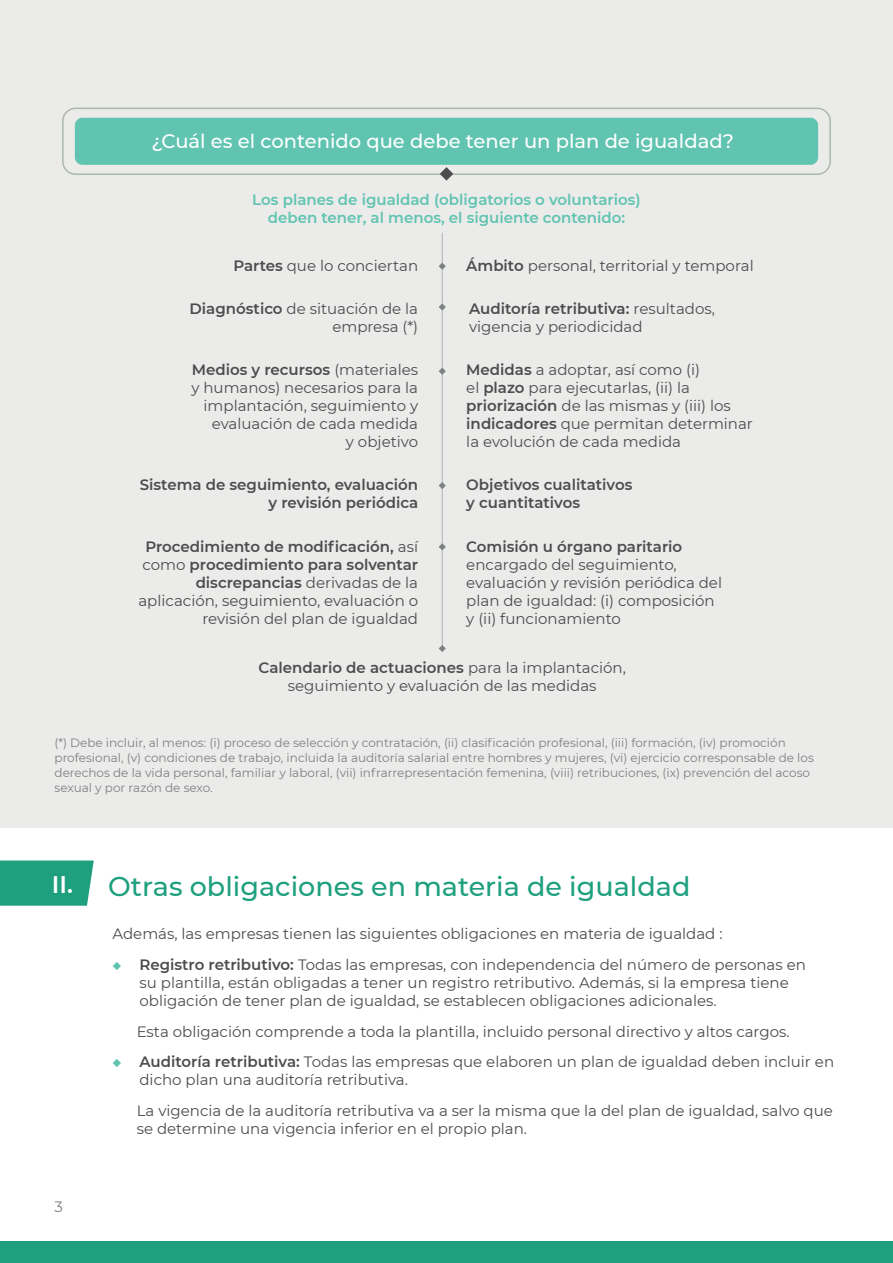
<style>
.page{position:relative;width:893px;height:1263px;background:#fff}
.page>*{position:absolute;margin:0;border:0;box-sizing:border-box;transform-origin:0 0}
.t1{font:500 27px "Montserrat";color:#1e9f7e}
.t2{font:600 24px "Montserrat";color:#fff}
.t3{font:500 19.5px "Montserrat";color:#fff}
.t4{font:15px/18px "Montserrat";color:#4b4c4d}
.t5{font:600 15px/18px "Montserrat";color:#4b4c4d;text-align:right}
.t6{font:600 15px "Montserrat";color:#60c4b1}
.t7{font:15px "Montserrat";color:#7d8183}
.t8{font:12px/15px "Montserrat";color:#7d8183}
.s1{font-weight:600}
.s2{font-weight:400}
.s3{font-weight:600;color:#60c4b1}
</style>
<div class="page">
<div style="left:0;top:0;width:893px;height:827px;background:#ebebea"></div>
<div style="left:0;top:1242px;width:893px;height:21px;background:#1e9f7e"></div>
<svg style="left:0;top:860px;width:94px;height:46px;background:#2aa485"></svg>
<hr style="left:442px;top:233px;width:1px;height:415px;background:#acb2b3">
<svg style="left:439px;top:645px;width:7px;height:7px"></svg>
<svg style="left:439px;top:543px;width:7px;height:7px"></svg>
<svg style="left:439px;top:482px;width:7px;height:7px"></svg>
<svg style="left:439px;top:368px;width:7px;height:7px"></svg>
<svg style="left:439px;top:303px;width:7px;height:8px"></svg>
<svg style="left:439px;top:263px;width:7px;height:7px"></svg>
<div style="left:75px;top:118px;width:743px;height:47px;background:#60c4b1;border-radius:8px"></div>
<div style="left:62px;top:108px;width:769px;height:67px;border:2px solid #acb8aa;border-radius:13px"></div>
<svg style="left:440px;top:167px;width:13px;height:14px"></svg>
<p class="t3" style="left:151px;top:127px;width:584px">¿Cuál es el contenido que debe tener un plan de igualdad?</p>
<p class="t6" style="left:252px;top:189px;width:390px">Los planes de igualdad (obligatorios o voluntarios)</p>
<p class="t6" style="left:268px;top:207px;width:359px">deben tener, al menos, el siguiente contenido:</p>
<p class="t4" style="left:233px;top:256px;width:186px"><span class="s1">Partes</span> que lo conciertan</p>
<p class="t4" style="left:190px;top:299px;width:230px;text-align:right"><span class="s1">Diagnóstico</span> de situación de la empresa (*)</p>
<p class="t4" style="left:191px;top:360px;width:228px;text-align:right"><span class="s1">Medios y recursos</span> (materiales y humanos) necesarios para la implantación, seguimiento y evaluación de cada medida</p>
<p class="t4" style="left:346px;top:432px;width:74px">y objetivo</p>
<p class="t5" style="left:140px;top:475px;width:280px">Sistema de seguimiento, evaluación y revisión periódica</p>
<p class="t4" style="left:138px;top:537px;width:281px;text-align:right"><span class="s1">Procedimiento de modificación,</span> así como <span class="s1">procedimiento para solventar discrepancias</span> derivadas de la aplicación, seguimiento, evaluación o revisión del plan de igualdad</p>
<p class="t4" style="left:259px;top:658px;width:369px;text-align:center"><span class="s1">Calendario de actuaciones</span> para la implantación, seguimiento y evaluación de las medidas</p>
<p class="t4" style="left:466px;top:256px;width:289px"><span class="s1">Ámbito</span> personal, territorial y temporal</p>
<p class="t4" style="left:469px;top:299px;width:247px"><span class="s1">Auditoría retributiva:</span> resultados, vigencia y periodicidad</p>
<p class="t4" style="left:466px;top:360px;width:288px"><span class="s1">Medidas</span> a adoptar, así como (i)<br>el <span class="s1">plazo</span> para ejecutarlas, (ii) la <span class="s1">priorización</span> de las mismas y (iii) los <span class="s1">indicadores</span> que permitan determinar la evolución de cada medida</p>
<p class="t5" style="left:466px;top:475px;width:168px">Objetivos cualitativos</p>
<p class="t5" style="left:466px;top:493px;width:115px">y cuantitativos</p>
<p class="t5" style="left:466px;top:536px;width:217px;text-align:left">Comisión u órgano paritario <span class="s2">encargado del seguimiento,</span></p>
<p class="t4" style="left:466px;top:573px;width:257px">evaluación y revisión periódica del</p>
<p class="t4" style="left:466px;top:591px;width:250px">plan de igualdad: (i) composición</p>
<p class="t4" style="left:466px;top:609px;width:156px">y (ii) funcionamiento</p>
<p class="t8" style="left:55px;top:735px;width:761px">(*) Debe incluir, al menos: (i) proceso de selección y contratación, (ii) clasificación profesional, (iii) formación, (iv) promoción profesional, (v) condiciones de trabajo, incluida la auditoría salarial entre hombres y mujeres, (vi) ejercicio corresponsable de los derechos de la vida personal, familiar y laboral, (vii) infrarrepresentación femenina, (viii) retribuciones, (ix) prevención del acoso sexual y por razón de sexo.</p>
<p class="t2" style="left:52px;top:867px;width:23px">II.</p>
<p class="t1" style="left:108px;top:867px;width:584px">Otras obligaciones en materia de igualdad</p>
<p class="t4" style="left:112px;top:924px;width:612px">Además, las empresas tienen las siguientes obligaciones en materia de igualdad :</p>
<p class="t4" style="left:139px;top:955px;width:668px;text-indent:-27px"><span class="s3">◆</span> <span class="s1">Registro retributivo:</span> Todas las empresas, con independencia del número de personas en su plantilla, están obligadas a tener un registro retributivo. Además, si la empresa tiene obligación de tener plan de igualdad, se establecen obligaciones adicionales.</p>
<p class="t4" style="left:137px;top:1022px;width:654px">Esta obligación comprende a toda la plantilla, incluido personal directivo y altos cargos.</p>
<p class="t4" style="left:139px;top:1052px;width:696px;text-indent:-27px"><span class="s3">◆</span> <span class="s1">Auditoría retributiva:</span> Todas las empresas que elaboren un plan de igualdad deben incluir en dicho plan una auditoría retributiva.</p>
<p class="t4" style="left:137px;top:1101px;width:698px">La vigencia de la auditoría retributiva va a ser la misma que la del plan de igualdad, salvo que se determine una vigencia inferior en el propio plan.</p>
<p class="t7" style="left:55px;top:1196px;width:10px">3</p>
</div>
